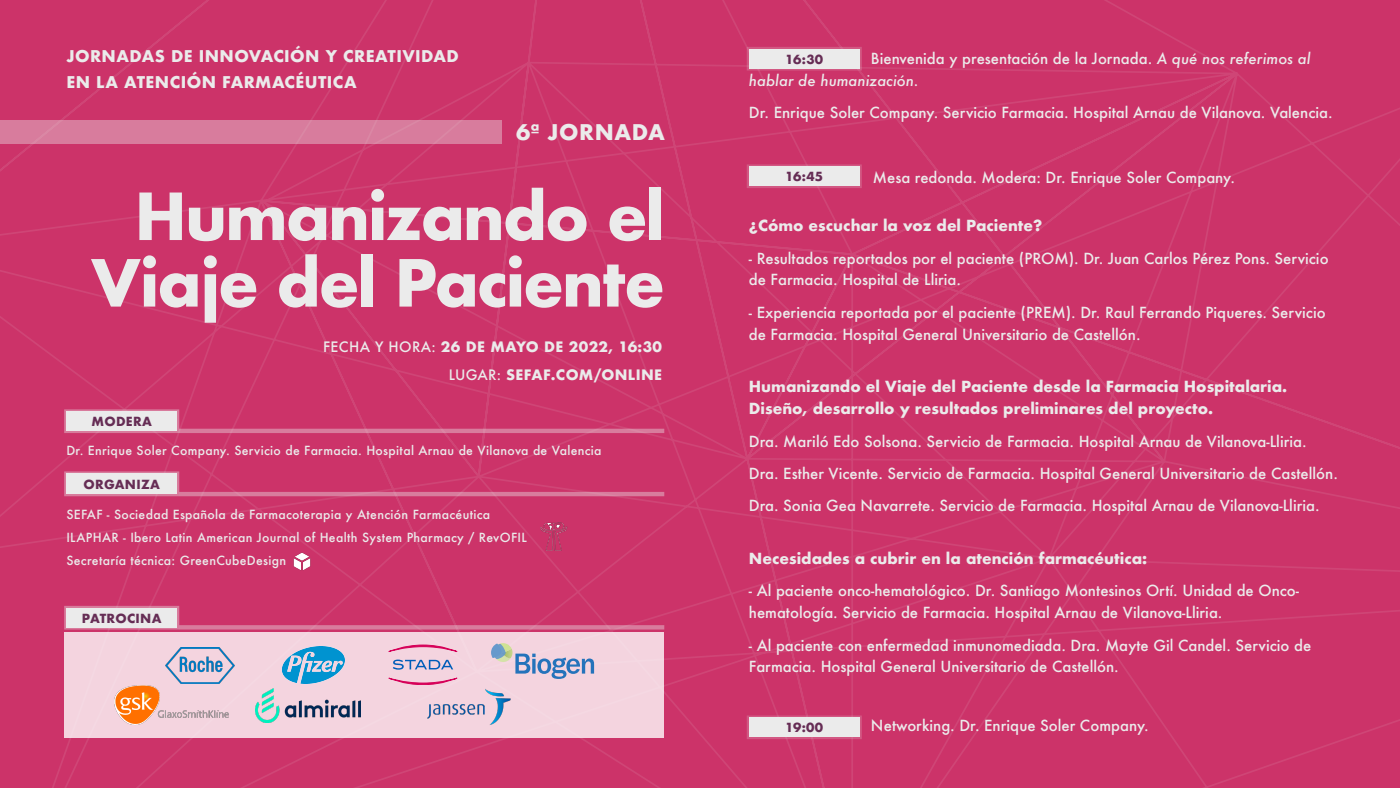
<style>
.page{position:relative;width:1400px;height:788px;background:#cc3369}
.page>*{position:absolute;margin:0;border:0;box-sizing:border-box;transform-origin:0 0}
.t1{font:700 63px/66.5px "Futura";letter-spacing:-.03em;color:#ebebeb;text-align:right}
.t2{font:700 21px "Futura";letter-spacing:.025em;color:#ebebeb}
.t3{font:700 15.75px/26.2px "Futura";letter-spacing:.025em;color:#ebebeb}
.t4{font:500 14.88px/21.9px "Futura";color:#ebebeb}
.t5{font:700 14.88px/21.9px "Futura";color:#ebebeb}
.t6{font:italic 500 14.88px/21.9px "Futura";color:#ebebeb}
.t7{font:700 14px/28px "Futura";letter-spacing:.025em;color:#ebebeb;text-align:right}
.t8{font:500 12.25px/22.8px "Futura";letter-spacing:.025em;color:#ebebeb}
.t9{font:700 12.25px "Futura";letter-spacing:.025em;color:#662d55}
.s1{font-weight:500}
.s2{font-style:normal}
</style>
<div class="page">
<div style="left:749px;top:49px;width:111px;height:19px;background:#ebebeb"></div>
<div style="left:747px;top:47px;width:115px;height:23px;border:4px solid #ebebeb"></div>
<div style="left:749px;top:167px;width:111px;height:19px;background:#ebebeb"></div>
<div style="left:747px;top:164px;width:115px;height:24px;border:4px solid #ebebeb"></div>
<div style="left:749px;top:717px;width:111px;height:20px;background:#ebebeb"></div>
<div style="left:747px;top:715px;width:115px;height:24px;border:4px solid #ebebeb"></div>
<div style="left:65px;top:632px;width:599px;height:106px;background:#f4d4df"></div>
<div style="left:66px;top:473px;width:111px;height:21px;background:#ebebeb"></div>
<div style="left:64px;top:471px;width:115px;height:25px;border:4px solid #ebebeb"></div>
<hr style="left:181px;top:492px;width:481px;height:4px;background:#d87c9d">
<div style="left:66px;top:411px;width:111px;height:20px;background:#ebebeb"></div>
<div style="left:64px;top:409px;width:115px;height:24px;border:4px solid #ebebeb"></div>
<div style="left:181px;top:428px;width:481px;height:5px;background:#d87c9d"></div>
<div style="left:66px;top:608px;width:111px;height:19px;background:#ebebeb"></div>
<div style="left:64px;top:605px;width:115px;height:24px;border:4px solid #ebebeb"></div>
<hr style="left:181px;top:625px;width:481px;height:4px;background:#d87c9d">
<img style="left:292px;top:551px;width:20px;height:20px">
<img style="left:539px;top:523px;width:30px;height:29px">
<img style="left:256px;top:688px;width:105px;height:34px">
<svg style="left:389px;top:644px;width:68px;height:40px"></svg>
<svg style="left:491px;top:643px;width:103px;height:36px"></svg>
<img style="left:114px;top:685px;width:115px;height:40px">
<img style="left:166px;top:648px;width:69px;height:35px">
<img style="left:282px;top:646px;width:63px;height:38px">
<img style="left:422px;top:682px;width:89px;height:43px">
<div style="left:0;top:120px;width:502px;height:24px;background:#d87c9d"></div>
<p class="t3" style="left:66px;top:44px;width:394px">JORNADAS DE INNOVACIÓN Y CREATIVIDAD<br>EN LA ATENCIÓN FARMACÉUTICA</p>
<h2 class="t2" style="left:516px;top:122px;width:150px">6ª JORNADA</h2>
<h1 class="t1" style="left:91px;top:189px;width:575px">Humanizando el<br>Viaje del Paciente</h1>
<p class="t7" style="left:323px;top:334px;width:341px"><span class="s1">FECHA Y HORA:</span> 26 DE MAYO DE 2022, 16:30<br><span class="s1">LUGAR:</span> SEFAF.COM/ONLINE</p>
<p class="t9" style="left:91px;top:416px;width:62px">MODERA</p>
<p class="t8" style="left:66px;top:440px;width:537px">Dr. Enrique Soler Company. Servicio de Farmacia. Hospital Arnau de Vilanova de Valencia</p>
<p class="t9" style="left:84px;top:478px;width:78px">ORGANIZA</p>
<p class="t8" style="left:66px;top:504px;width:462px">SEFAF - Sociedad Española de Farmacoterapia y Atención Farmacéutica<br>ILAPHAR - Ibero Latin American Journal of Health System Pharmacy / RevOFIL<br>Secretaría técnica: GreenCubeDesign</p>
<p class="t9" style="left:82px;top:612px;width:81px">PATROCINA</p>
<p class="t6" style="left:749px;top:49px;width:563px;text-indent:122px"><span class="s2">Bienvenida y presentación de la Jornada.</span> A qué nos referimos al hablar de humanización.</p>
<p class="t4" style="left:749px;top:103px;width:585px">Dr. Enrique Soler Company. Servicio Farmacia. Hospital Arnau de Vilanova. Valencia.</p>
<p class="t9" style="left:785px;top:54px;width:40px">16:30</p>
<p class="t4" style="left:873px;top:168px;width:364px">Mesa redonda. Modera: Dr. Enrique Soler Company.</p>
<p class="t5" style="left:749px;top:216px;width:295px">¿Cómo escuchar la voz del Paciente?</p>
<p class="t4" style="left:749px;top:248px;width:581px">- Resultados reportados por el paciente (PROM). Dr. Juan Carlos Pérez Pons. Servicio de Farmacia. Hospital de Lliria.</p>
<p class="t4" style="left:749px;top:303px;width:578px">- Experiencia reportada por el paciente (PREM). Dr. Raul Ferrando Piqueres. Servicio de Farmacia. Hospital General Universitario de Castellón.</p>
<p class="t5" style="left:749px;top:377px;width:540px">Humanizando el Viaje del Paciente desde la Farmacia Hospitalaria.<br>Diseño, desarrollo y resultados preliminares del proyecto.</p>
<p class="t4" style="left:749px;top:426px;width:591px;line-height:32.4px">Dra. Mariló Edo Solsona. Servicio de Farmacia. Hospital Arnau de Vilanova-Lliria.<br>Dra. Esther Vicente. Servicio de Farmacia. Hospital General Universitario de Castellón.<br>Dra. Sonia Gea Navarrete. Servicio de Farmacia. Hospital Arnau de Vilanova-Lliria.</p>
<p class="t5" style="left:749px;top:549px;width:400px">Necesidades a cubrir en la atención farmacéutica:</p>
<p class="t4" style="left:749px;top:581px;width:552px">- Al paciente onco-hematológico. Dr. Santiago Montesinos Ortí. Unidad de Onco&shy;hematología. Servicio de Farmacia. Hospital Arnau de Vilanova-Lliria.</p>
<p class="t4" style="left:749px;top:635px;width:564px">- Al paciente con enfermedad inmunomediada. Dra. Mayte Gil Candel. Servicio de<br>Farmacia. Hospital General Universitario de Castellón.</p>
<p class="t9" style="left:785px;top:171px;width:40px">16:45</p>
<p class="t9" style="left:785px;top:722px;width:40px">19:00</p>
<p class="t4" style="left:871px;top:716px;width:279px">Networking. Dr. Enrique Soler Company.</p>
</div>
